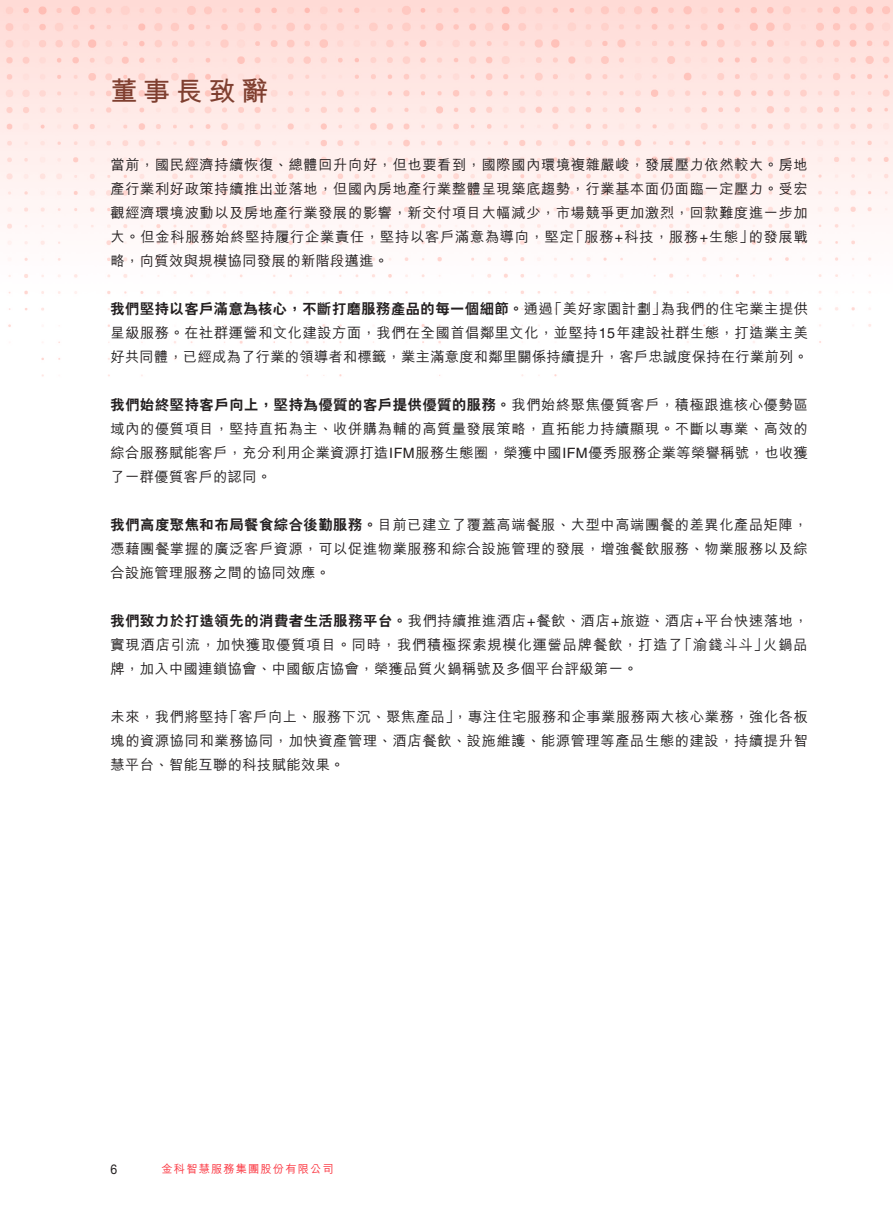
<style>
.page{position:relative;width:893px;height:1212px;background:#fff}
.page>*{position:absolute;margin:0;border:0;box-sizing:border-box;transform-origin:0 0}
.t1{font:700 27px "M Hei HK";letter-spacing:.21em;color:#7f3f30}
.t2{font:500 14.25px/24px "M Hei HK";letter-spacing:.03em;color:#231f20;text-align:justify}
.t3{font:800 14.25px "C Hei 2 HK";letter-spacing:.035em;color:#231f20}
.t4{font:13.5px "Helvetica Neue LT Std";color:#231f20;scale:.9 1}
.t5{font:500 11.25px "M Hei HK";letter-spacing:.1em;color:#fb333e}
.s1{font-family:"Helvetica LT Std";font-weight:400}
.s2{font-family:"M Hei HK";font-weight:500}
.s3{font-family:"C Hei 2 HK";font-weight:800}
</style>
<div class="page">
<img style="left:0;top:0;width:893px;height:377px">
<h1 class="t1" style="left:111px;top:72px;width:159px">董事長致辭</h1>
<p class="t2" style="left:111px;top:152px;width:699px">當前，國民經濟持續恢復、總體回升向好，但也要看到，國際國內環境複雜嚴峻，發展壓力依然較大。房地產行業利好政策持續推出並落地，但國內房地產行業整體呈現築底趨勢，行業基本面仍面臨一定壓力。受宏觀經濟環境波動以及房地產行業發展的影響，新交付項目大幅減少，市場競爭更加激烈，回款難度進一步加大。但金科服務始終堅持履行企業責任，堅持以客戶滿意為導向，堅定「服務<span class="s1">+</span>科技，服務<span class="s1">+</span>生態」的發展戰略，向質效與規模協同發展的新階段邁進。</p>
<p class="t3" style="left:111px;top:299px;width:699px">我們堅持以客戶滿意為核心，不斷打磨服務產品的每一個細節。<span class="s2">通過「美好家園計劃」為我們的住宅業主提供</span></p>
<p class="t2" style="left:111px;top:320px;width:699px">星級服務。在社群運營和文化建設方面，我們在全國首倡鄰里文化，並堅持<span class="s1">15</span>年建設社群生態，打造業主美好共同體，已經成為了行業的領導者和標籤，業主滿意度和鄰里關係持續提升，客戶忠誠度保持在行業前列。</p>
<p class="t3" style="left:111px;top:395px;width:699px">我們始終堅持客戶向上，堅持為優質的客戶提供優質的服務。<span class="s2">我們始終聚焦優質客戶，積極跟進核心優勢區</span></p>
<p class="t2" style="left:111px;top:416px;width:699px">域內的優質項目，堅持直拓為主、收併購為輔的高質量發展策略，直拓能力持續顯現。不斷以專業、高效的綜合服務賦能客戶，充分利用企業資源打造<span class="s1">IFM</span>服務生態圈，榮獲中國<span class="s1">IFM</span>優秀服務企業等榮譽稱號，也收獲了一群優質客戶的認同。</p>
<p class="t2" style="left:111px;top:512px;width:699px"><span class="s3">我們高度聚焦和布局餐食綜合後勤服務。</span>目前已建立了覆蓋高端餐服、大型中高端團餐的差異化產品矩陣，憑藉團餐掌握的廣泛客戶資源，可以促進物業服務和綜合設施管理的發展，增強餐飲服務、物業服務以及綜合設施管理服務之間的協同效應。</p>
<p class="t2" style="left:111px;top:608px;width:699px"><span class="s3">我們致力於打造領先的消費者生活服務平台。</span>我們持續推進酒店<span class="s1">+</span>餐飲、酒店<span class="s1">+</span>旅遊、酒店<span class="s1">+</span>平台快速落地，實現酒店引流，加快獲取優質項目。同時，我們積極探索規模化運營品牌餐飲，打造了「渝錢斗斗」火鍋品牌，加入中國連鎖協會、中國飯店協會，榮獲品質火鍋稱號及多個平台評級第一。</p>
<p class="t2" style="left:111px;top:704px;width:699px">未來，我們將堅持「客戶向上、服務下沉、聚焦產品」，專注住宅服務和企事業服務兩大核心業務，強化各板塊的資源協同和業務協同，加快資產管理、酒店餐飲、設施維護、能源管理等產品生態的建設，持續提升智慧平台、智能互聯的科技賦能效果。</p>
<p class="t4" style="left:111px;top:1161px;width:9px">6</p>
<p class="t5" style="left:162px;top:1160px;width:174px">金科智慧服務集團股份有限公司</p>
</div>
